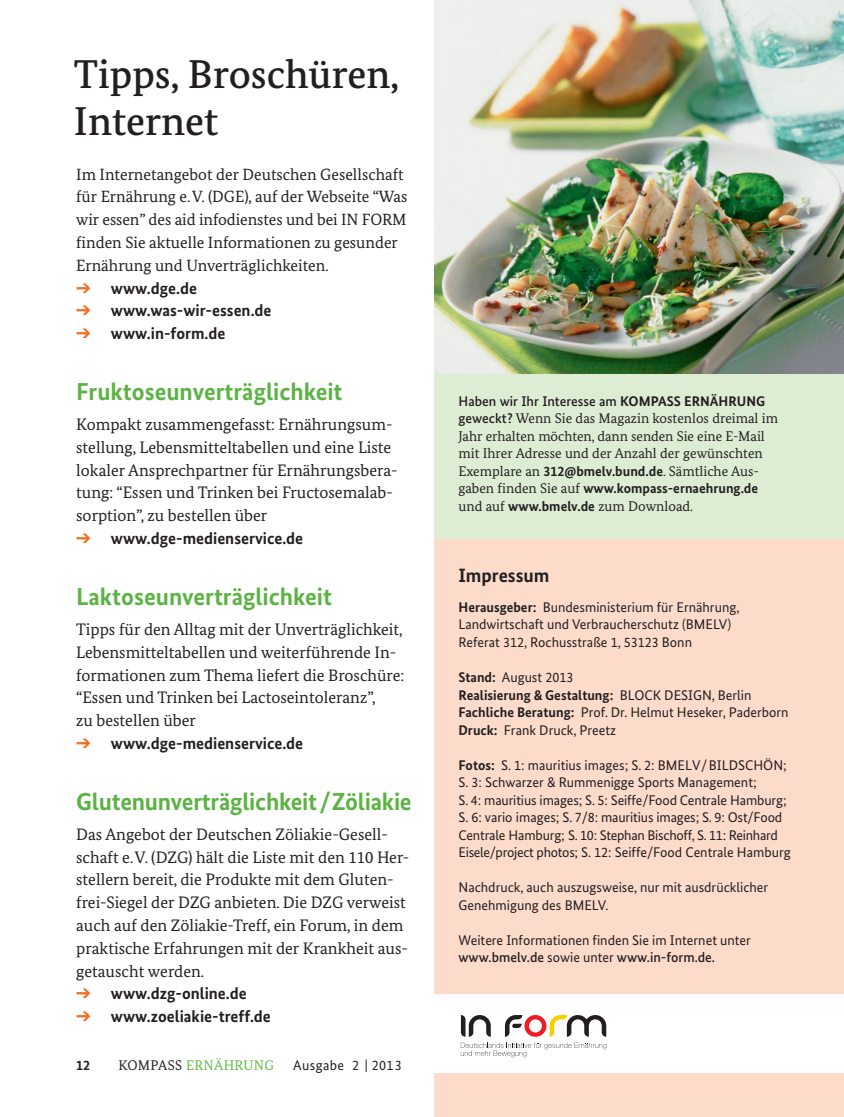
<style>
.page{position:relative;width:844px;height:1117px;background:#fff}
.page>*{position:absolute;margin:0;border:0;box-sizing:border-box;transform-origin:0 0}
.t1{font:500 40.25px/47.2px "Bundes Serif";color:#231f20}
.t2{font:700 24.5px "Bundes Sans";color:#5bb343}
.t3{font:700 19.25px "Bundes Sans";color:#231f20}
.t4{font:16.62px/22.8px "Bundes Serif";color:#231f20}
.t5{font:700 16.62px "Bundes Sans";color:#231f20}
.t6{font:16.28px/22.8px "Bundes Serif";color:#231f20}
.t7{font:14px/17.5px "Bundes Sans";color:#231f20}
.t8{font:14px/17.5px "Bundes Serif";color:#231f20}
.t9{font:700 14px "Bundes Sans";color:#231f20}
.t10{font:14px "Bundes Serif";letter-spacing:.025em;color:#60bb46}
.t11{font:14px "Bundes Sans";letter-spacing:.025em;color:#231f20}
.s1{color:#f36e21}
.s2{color:#231f20}
.s3{font-family:"Bundes Sans";font-weight:500}
.s4{font-family:"Bundes Sans";font-weight:700}
.s5{font-weight:700}
.s6{font-weight:400}
.s7{font-weight:500}
</style>
<div class="page">
<div style="left:434px;top:537px;width:409px;height:579px;background:#fddbcb"></div>
<div style="left:434px;top:369px;width:409px;height:169px;background:#ddedd4"></div>
<div style="left:412px;top:994px;width:431px;height:78px;background:#fff"></div>
<img style="left:434px;top:0;width:409px;height:374px">
<svg style="left:505px;top:1015px;width:101px;height:21px"></svg>
<svg style="left:461px;top:1015px;width:29px;height:21px"></svg>
<svg style="left:460px;top:1042px;width:146px;height:14px"></svg>
<h1 class="t1" style="left:74px;top:54px;width:326px">Tipps, Broschüren,<br>Internet</h1>
<p class="t6" style="left:76px;top:164px;width:333px">Im Internetangebot der Deutschen Gesellschaft für Ernährung e.V. (DGE), auf der Webseite “Was wir essen” des aid infodienstes und bei IN FORM finden Sie aktuelle Informationen zu gesunder Ernährung und Unverträglichkeiten.</p>
<p class="t5" style="left:76px;top:281px;width:122px"><span class="s1">➔</span> www.dge.de</p>
<p class="t5" style="left:76px;top:304px;width:197px"><span class="s1">➔</span> www.was-wir-essen.de</p>
<p class="t5" style="left:76px;top:327px;width:151px"><span class="s1">➔</span> www.in-form.de</p>
<h2 class="t2" style="left:76px;top:383px;width:268px">Fruktoseunverträglichkeit</h2>
<p class="t4" style="left:76px;top:414px;width:323px">Kompakt zusammengefasst: Ernährungsum&shy;stellung, Lebensmitteltabellen und eine Liste lokaler Ansprechpartner für Ernährungsbera&shy;tung: “Essen und Trinken bei Fructosemalab&shy;sorption”, zu bestellen über</p>
<p class="t5" style="left:76px;top:532px;width:228px"><span class="s1">➔</span> www.dge-medienservice.de</p>
<h2 class="t2" style="left:76px;top:587px;width:257px">Laktoseunverträglichkeit</h2>
<p class="t4" style="left:76px;top:619px;width:329px">Tipps für den Alltag mit der Unverträglichkeit, Lebensmitteltabellen und weiterführende In&shy;formationen zum Thema liefert die Broschüre: “Essen und Trinken bei Lactoseintoleranz”,<br>zu bestellen über</p>
<p class="t5" style="left:76px;top:736px;width:228px"><span class="s1">➔</span> www.dge-medienservice.de</p>
<h2 class="t2" style="left:76px;top:792px;width:337px">Glutenunverträglichkeit /Zöliakie</h2>
<p class="t4" style="left:76px;top:824px;width:334px">Das Angebot der Deutschen Zöliakie-Gesell&shy;schaft e.V. (DZG) hält die Liste mit den 110 Her&shy;stellern bereit, die Produkte mit dem Gluten&shy;frei-Siegel der DZG anbieten. Die DZG verweist auch auf den Zöliakie-Treff, ein Forum, in dem praktische Erfahrungen mit der Krankheit aus&shy;getauscht werden.</p>
<p class="t5" style="left:76px;top:987px;width:172px"><span class="s1">➔</span> www.dzg-online.de</p>
<p class="t5" style="left:76px;top:1009px;width:196px"><span class="s1">➔</span> www.zoeliakie-treff.de</p>
<p class="t9" style="left:76px;top:1059px;width:15px">12</p>
<p class="t10" style="left:118px;top:1059px;width:157px"><span class="s2">KOMPASS</span> ERNÄHRUNG</p>
<p class="t11" style="left:293px;top:1059px;width:110px">Ausgabe 2 | 2013</p>
<p class="t8" style="left:458px;top:393px;width:321px"><span class="s3">Haben wir Ihr Interesse am</span> <span class="s4">KOMPASS ERNÄHRUNG </span><span class="s3">geweckt?</span> Wenn Sie das Magazin kostenlos dreimal im Jahr erhalten möchten, dann senden Sie eine E-Mail mit Ihrer Adresse und der Anzahl der ge wün schten Exemplare an <span class="s4">312@bmelv.bund.de</span>. Sämtliche Aus - gaben finden Sie auf <span class="s4">www.kompass-ernaehrung.de </span>und auf <span class="s4">www.bmelv.de</span> zum Download.</p>
<h2 class="t3" style="left:458px;top:568px;width:92px">Impressum</h2>
<p class="t7" style="left:458px;top:599px;width:282px"><span class="s5">Herausgeber:</span> Bundesministerium für Ernährung,<br>Landwirtschaft und Verbraucherschutz (BMELV)<br>Referat 312, Rochusstraße 1, 53123 Bonn</p>
<p class="t7" style="left:458px;top:669px;width:116px"><span class="s5">Stand:</span> August 2013</p>
<p class="t9" style="left:458px;top:689px;width:294px">Realisierung &amp; Gestaltung: <span class="s6">BLOCK DESIGN, Berlin</span></p>
<p class="t7" style="left:458px;top:704px;width:331px"><span class="s5">Fachliche Beratung:</span> Prof. Dr. Helmut Heseker, Paderborn</p>
<p class="t7" style="left:458px;top:722px;width:159px"><span class="s5">Druck:</span> Frank Druck, Preetz</p>
<p class="t7" style="left:458px;top:757px;width:334px"><span class="s5">Fotos:</span> S. 1: mauritius images; S. 2: BMELV/BILDSCHÖN; S. 3: Schwarzer &amp; Rummenigge Sports Management;<br>S. 4: mauritius images; S. 5: Seiffe/Food Centrale Hamburg; S. 6: vario images; S. 7/8: mauritius images; S. 9: Ost/Food Centrale Hamburg; S. 10: Stephan Bischoff, S. 11: Reinhard Eisele/project photos; S. 12: Seiffe/Food Centrale Hamburg</p>
<p class="t7" style="left:458px;top:879px;width:311px">Nachdruck, auch auszugsweise, nur mit ausdrücklicher<br>Genehmigung des BMELV.</p>
<p class="t7" style="left:458px;top:932px;width:294px">Weitere Informationen finden Sie im Internet unter <span class="s7">www.bmelv.de</span> sowie unter <span class="s7">www.in-form.de.</span></p>
</div>
